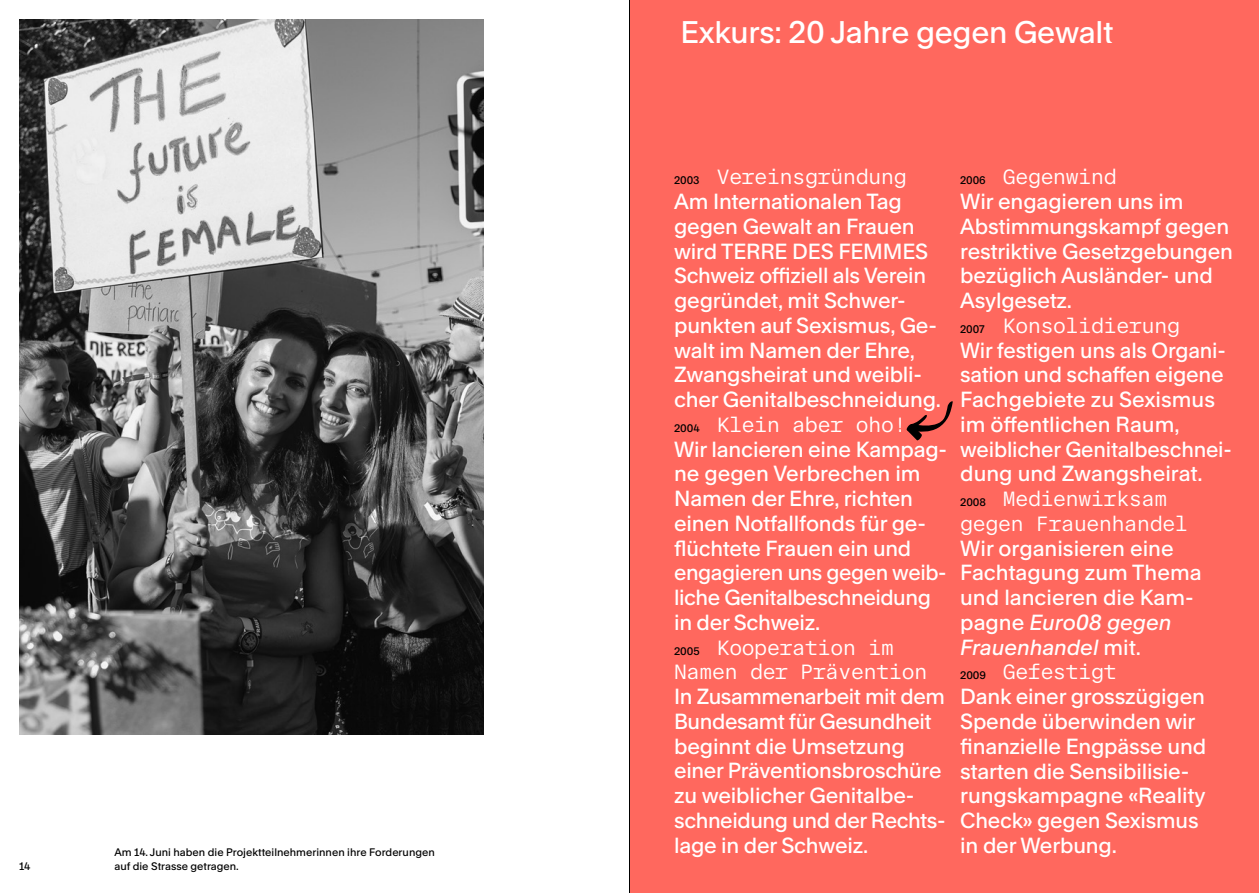
<style>
.page{position:relative;width:1259px;height:893px;background:#fff}
.page>*{position:absolute;margin:0;border:0;box-sizing:border-box;transform-origin:0 0}
.t1{font:500 30px "Rand";letter-spacing:-.01em;color:#fff}
.t2{font:500 21px/24.8px "Rand";letter-spacing:-.01em;color:#fff}
.t3{font:21px/24.8px "Rand Mono";letter-spacing:-.01em;color:#fff}
.t4{font:500 10.5px "Rand";color:#000}
.s1{font-family:"Rand";font-weight:500;font-size:10.65px;color:#000}
.s2{font-family:"Rand";font-weight:500;font-size:10.5px;color:#000}
.s3{font-style:italic}
</style>
<div class="page">
<div style="left:630px;top:0;width:629px;height:893px;background:#ff685e"></div>
<img style="left:19px;top:19px;width:464px;height:716px">
<svg style="left:906px;top:401px;width:47px;height:40px"></svg>
<hr style="left:629px;top:0;width:1px;height:893px;background:#000">
<p class="t4" style="left:19px;top:857px;width:13px">14</p>
<h1 class="t1" style="left:680px;top:9px;width:434px">Exkurs: 20 Jahre gegen Gewalt</h1>
<p class="t3" style="left:674px;top:163px;width:234px"><span class="s1">2003</span> Vereinsgründung</p>
<p class="t2" style="left:674px;top:187px;width:268px">Am Internationalen Tag gegen Gewalt an Frauen wird TERRE DES FEMMES<br>Schweiz offiziell als Verein gegründet, mit Schwer&shy;punkten auf Sexismus, Ge&shy;walt im Namen der Ehre,<br>Zwangsheirat und weibli&shy;cher Genitalbeschneidung.</p>
<p class="t3" style="left:674px;top:410px;width:234px"><span class="s2">2004</span> Klein aber oho!</p>
<p class="t2" style="left:674px;top:434px;width:274px">Wir lancieren eine Kampag&shy;ne gegen Verbrechen im<br>Namen der Ehre, richten einen Notfallfonds für ge&shy;flüchtete Frauen ein und engagieren uns gegen weib&shy;liche Genitalbeschneidung in der Schweiz.</p>
<p class="t3" style="left:674px;top:633px;width:255px"><span class="s2">2005</span> Kooperation im<br>Namen der Prävention</p>
<p class="t2" style="left:674px;top:682px;width:273px">In Zusammenarbeit mit dem<br>Bundesamt für Gesundheit beginnt die Umsetzung einer Präventionsbroschüre zu weiblicher Genitalbe&shy;schneidung und der Rechts-</p>
<p class="t4" style="left:114px;top:844px;width:322px">Am 14. Juni haben die Projektteilnehmerinnen ihre Forderungen</p>
<p class="t2" style="left:674px;top:830px;width:195px">lage in der Schweiz.</p>
<p class="t4" style="left:114px;top:857px;width:126px">auf die Strasse getragen.</p>
<p class="t3" style="left:960px;top:163px;width:158px"><span class="s1">2006</span> Gegenwind</p>
<p class="t2" style="left:960px;top:187px;width:274px">Wir engagieren uns im<br>Abstimmungskampf gegen restriktive Gesetzgebungen bezüglich Ausländer- und<br>Asylgesetz.</p>
<p class="t3" style="left:960px;top:311px;width:221px"><span class="s1">2007</span> Konsolidierung</p>
<p class="t2" style="left:960px;top:335px;width:273px">Wir festigen uns als Organi&shy;sation und schaffen eigene<br>Fachgebiete zu Sexismus im öffentlichen Raum, weiblicher Genitalbeschnei&shy;dung und Zwangsheirat.</p>
<p class="t3" style="left:960px;top:484px;width:229px"><span class="s2">2008</span> Medienwirksam gegen Frauenhandel</p>
<p class="t2" style="left:960px;top:533px;width:243px">Wir organisieren eine<br>Fachtagung zum Thema und lancieren die Kam&shy;pagne <span class="s3">Euro08 gegen<br>Frauenhandel</span> mit.</p>
<p class="t3" style="left:960px;top:658px;width:158px"><span class="s2">2009</span> Gefestigt</p>
<p class="t2" style="left:960px;top:682px;width:247px">Dank einer grosszügigen<br>Spende überwinden wir finanzielle Engpässe und starten die Sensibilisie&shy;rungskampagne «Reality<br>Check» gegen Sexismus in der Werbung.</p>
</div>
